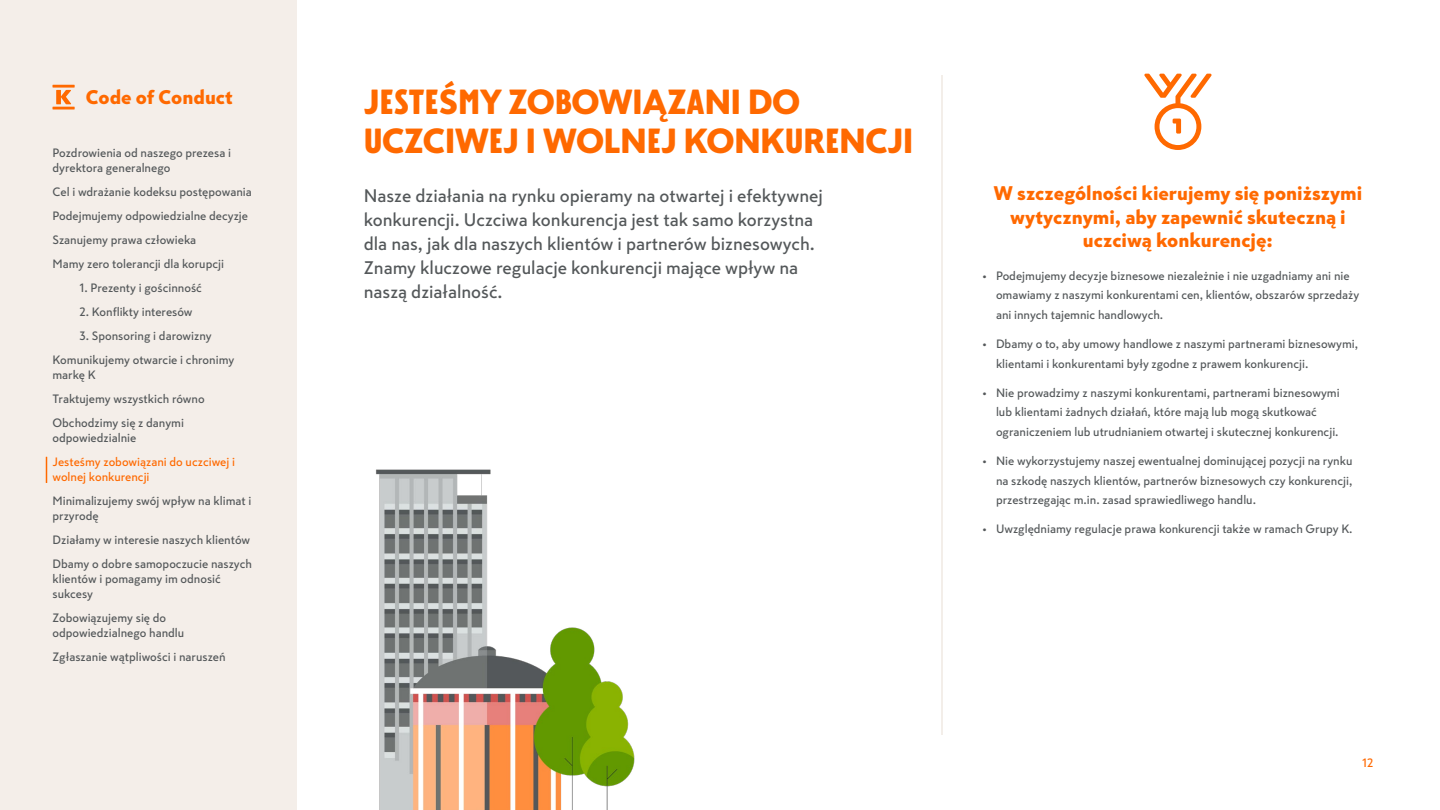
<style>
.page{position:relative;width:1440px;height:810px;background:#fff}
.page>*{position:absolute;margin:0;border:0;box-sizing:border-box;transform-origin:0 0}
.t1{font:900 34.5px/39px "Skatta Sans Headline";color:#ff6900}
.t2{font:900 19.5px/23.2px "Skatta Sans";color:#ff6900;text-align:center}
.t3{font:500 18px/24px "Skatta Sans";color:#54585a}
.t4{font:500 12px/24px "Skatta Sans";color:#54585a}
.t5{font:500 12px/15px "Skatta Sans";color:#ff6900}
.s1{font-family:"Skatta Sans"}
</style>
<div class="page">
<img style="left:375px;top:469px;width:260px;height:341px">
<div style="left:0;top:0;width:296px;height:810px;background:#f4eee9"></div>
<svg style="left:52px;top:85px;width:23px;height:25px"></svg>
<svg style="left:46px;top:457px;width:1px;height:26px"></svg>
<hr style="left:942px;top:75px;width:1px;height:660px;background:#e8ded4">
<svg style="left:1144px;top:74px;width:68px;height:76px"></svg>
<h2 class="t2" style="left:86px;top:85px;width:149px">Code of Conduct</h2>
<p class="t4" style="left:52px;top:145px;width:180px;line-height:15px">Pozdrowienia od naszego prezesa i dyrektora generalnego</p>
<p class="t4" style="left:52px;top:180px;width:201px">Cel i wdrażanie kodeksu postępowania Podejmujemy odpowiedzialne decyzje Szanujemy prawa człowieka<br>Mamy zero tolerancji dla korupcji</p>
<p class="t4" style="left:80px;top:276px;width:124px">1. Prezenty i gościnność</p>
<p class="t4" style="left:80px;top:300px;width:115px">2. Konflikty interesów</p>
<p class="t4" style="left:52px;top:324px;width:183px;text-align:center">3. Sponsoring i darowizny<br>Komunikujemy otwarcie i chronimy</p>
<p class="t4" style="left:52px;top:363px;width:154px">markę K<br>Traktujemy wszystkich równo<br>Obchodzimy się z danymi</p>
<p class="t4" style="left:52px;top:426px;width:85px">odpowiedzialnie</p>
<p class="t5" style="left:52px;top:454px;width:184px">Jesteśmy zobowiązani do uczciwej i wolnej konkurencji</p>
<p class="t4" style="left:52px;top:493px;width:200px;line-height:15px">Minimalizujemy swój wpływ na klimat i przyrodę</p>
<p class="t4" style="left:52px;top:528px;width:201px">Działamy w interesie naszych klientów<br>Dbamy o dobre samopoczucie naszych</p>
<p class="t4" style="left:52px;top:571px;width:170px;line-height:15px">klientów i pomagamy im odnosić sukcesy</p>
<p class="t4" style="left:52px;top:610px;width:133px;line-height:15px">Zobowiązujemy się do odpowiedzialnego handlu</p>
<p class="t4" style="left:52px;top:645px;width:175px">Zgłaszanie wątpliwości i naruszeń</p>
<h1 class="t1" style="left:364px;top:82px;width:551px">JESTE<span class="s1">Ś</span>MY ZOBOWI<span class="s1">Ą</span>ZANI DO<br>UCZCIWEJ I WOLNEJ KONKURENCJI</h1>
<p class="t3" style="left:364px;top:183px;width:461px">Nasze działania na rynku opieramy na otwartej i efektywnej konkurencji. Uczciwa konkurencja jest tak samo korzystna dla nas, jak dla naszych klientów i partnerów biznesowych.<br>Znamy kluczowe regulacje konkurencji mające wpływ na naszą działalność.</p>
<h2 class="t2" style="left:994px;top:181px;width:370px">W szczególności kierujemy się poniższymi wytycznymi, aby zapewnić skuteczną i uczciwą konkurencję:</h2>
<p class="t4" style="left:996px;top:266px;width:365px;line-height:19.5px;text-indent:-14px">• Podejmujemy decyzje biznesowe niezależnie i nie uzgadniamy ani nie omawiamy z naszymi konkurentami cen, klientów, obszarów sprzedaży ani innych tajemnic handlowych.</p>
<p class="t4" style="left:996px;top:334px;width:364px;line-height:19.5px;text-indent:-14px">• Dbamy o to, aby umowy handlowe z naszymi partnerami biznesowymi, klientami i konkurentami były zgodne z prawem konkurencji.</p>
<p class="t4" style="left:996px;top:383px;width:345px;line-height:19.5px;text-indent:-14px">• Nie prowadzimy z naszymi konkurentami, partnerami biznesowymi lub klientami żadnych działań, które mają lub mogą skutkować ograniczeniem lub utrudnianiem otwartej i skutecznej konkurencji.</p>
<p class="t4" style="left:996px;top:451px;width:358px;line-height:19.5px;text-align:justify;text-indent:-14px">• Nie wykorzystujemy naszej ewentualnej dominującej pozycji na rynku na szkodę naszych klientów, partnerów biznesowych czy konkurencji, przestrzegając m.in. zasad sprawiedliwego handlu.</p>
<p class="t4" style="left:982px;top:517px;width:372px">• Uwzględniamy regulacje prawa konkurencji także w ramach Grupy K.</p>
<p class="t5" style="left:1362px;top:755px;width:13px">12</p>
</div>
